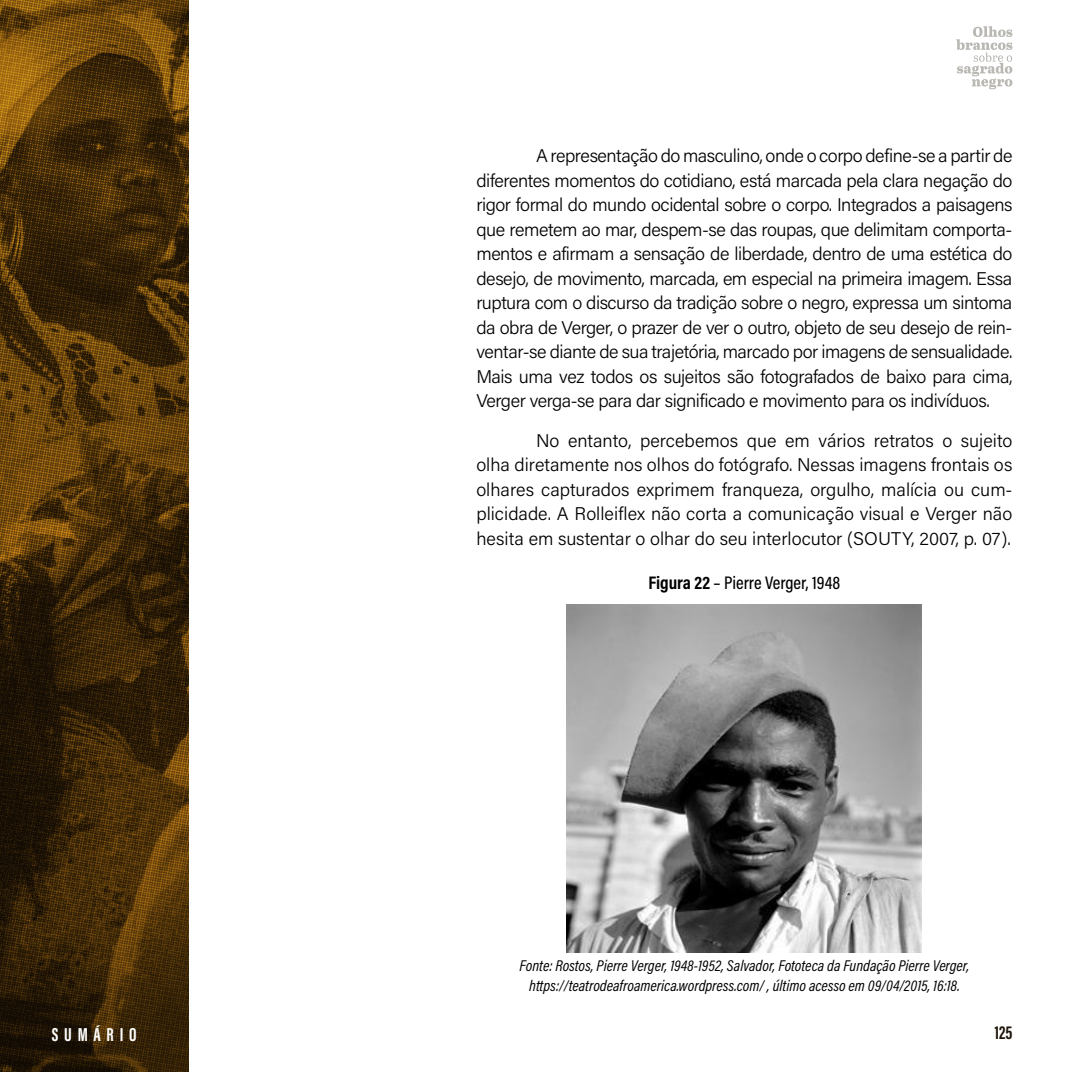
<style>
.page{position:relative;width:1072px;height:1072px;background:#fff}
.page>*{position:absolute;margin:0;border:0;box-sizing:border-box;transform-origin:0 0}
.t1{font:700 19.25px "Acumin Pro Extra Cond";letter-spacing:.3em;color:#fff}
.t2{font:700 19.25px "Acumin Pro Extra Cond";color:#1f150b}
.t3{font:300 18.38px/24.5px "Acumin Pro";letter-spacing:-.015em;color:#000;text-align:justify}
.t4{font:500 18.38px "Acumin Pro Cond";color:#000}
.t5{font:italic 15.75px/19.2px "Acumin Pro Cond";color:#000;text-align:center}
.s1{font-weight:700}
</style>
<div class="page">
<img style="left:0;top:0;width:189px;height:1071px">
<svg style="left:956px;top:26px;width:56px;height:63px"></svg>
<img style="left:567px;top:604px;width:354px;height:348px">
<p class="t3" style="left:476px;top:143px;width:537px;text-indent:60px">A representação do masculino, onde o corpo define-se a partir de diferentes momentos do cotidiano, está marcada pela clara negação do rigor formal do mundo ocidental sobre o corpo. Integrados a paisagens que remetem ao mar, despem-se das roupas, que delimitam comporta&shy;mentos e afirmam a sensação de liberdade, dentro de uma estética do desejo, de movimento, marcada, em especial na primeira imagem. Essa ruptura com o discurso da tradição sobre o negro, expressa um sintoma da obra de Verger, o prazer de ver o outro, objeto de seu desejo de rein&shy;ventar-se diante de sua trajetória, marcado por imagens de sensualidade.<br>Mais uma vez todos os sujeitos são fotografados de baixo para cima, Verger verga-se para dar significado e movimento para os indivíduos.</p>
<p class="t3" style="left:476px;top:427px;width:537px;text-indent:60px">No entanto, percebemos que em vários retratos o sujeito olha diretamente nos olhos do fotógrafo. Nessas imagens frontais os olhares capturados exprimem franqueza, orgulho, malícia ou cum&shy;plicidade. A Rolleiflex não corta a comunicação visual e Verger não hesita em sustentar o olhar do seu interlocutor (SOUTY, 2007, p. 07).</p>
<p class="t4" style="left:648px;top:571px;width:193px"><span class="s1">Figura 22</span> – Pierre Verger, 1948</p>
<p class="t5" style="left:519px;top:955px;width:451px">Fonte: Rostos, Pierre Verger, 1948-1952, Salvador, Fototeca da Fundação Pierre Verger, https://teatrodeafroamerica.wordpress.com/ , último acesso em 09/04/2015, 16:18.</p>
<p class="t1" style="left:52px;top:1022px;width:86px">SUMÁRIO</p>
<p class="t2" style="left:994px;top:1020px;width:19px">125</p>
</div>
